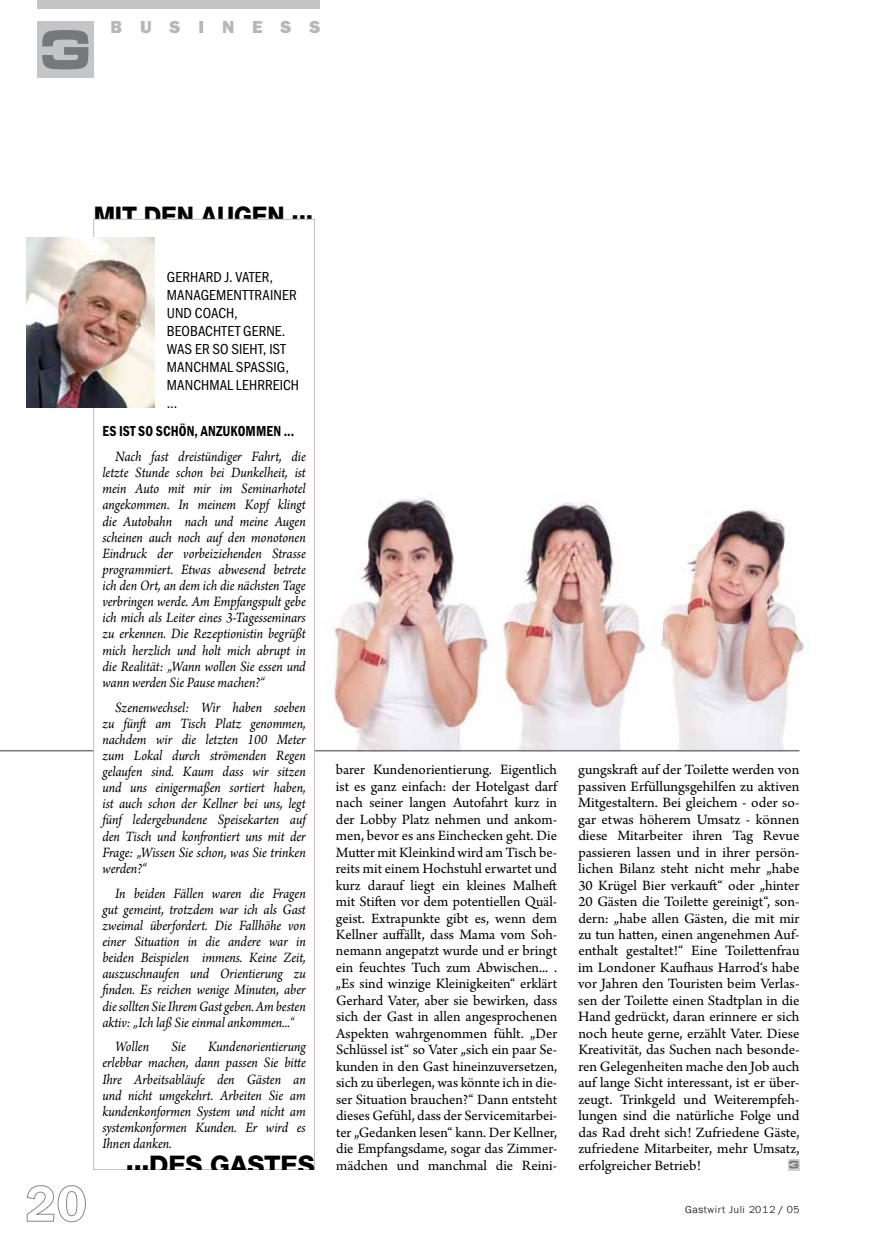
<style>
.page{position:relative;width:893px;height:1234px;background:#fff}
.page>*{position:absolute;margin:0;border:0;box-sizing:border-box;transform-origin:0 0}
.t1{font:800 25.5px "Helvetica 85";letter-spacing:-.01em;color:#000;scale:.91 1}
.t2{font:800 25.5px "Helvetica 85";letter-spacing:-.01em;color:#000}
.t3{font:18px "Franklin Gothic URW Hea";color:#b5b7b8}
.t4{font:15px/16.5px "Arno Pro";color:#000;text-align:justify}
.t5{font:italic 15px/16.2px "Arno Pro";letter-spacing:-.005em;color:#000;text-align:justify;scale:.92 1}
.t6{font:15px/18px "Franklin Gothic URW Con Boo";letter-spacing:.015em;color:#000}
.t7{font:15px "Franklin Gothic URW Con Dem";letter-spacing:.01em;color:#000;scale:.92 1}
.t8{font:300 10.5px "Franklin Gothic URW";letter-spacing:.05em;color:#000}
</style>
<div class="page">
<img style="left:325px;top:497px;width:483px;height:254px">
<hr style="left:0;top:749px;width:799px;height:2px;background:#7c7774">
<svg style="left:27px;top:1185px;width:59px;height:36px"></svg>
<div style="left:37px;top:21px;width:57px;height:57px;background:#c4c5c6"></div>
<svg style="left:42px;top:30px;width:46px;height:39px"></svg>
<div style="left:37px;top:0;width:282px;height:9px;background:#c4c5c6"></div>
<div style="left:94px;top:219px;width:220px;height:950px;background:#fff"></div>
<div style="left:94px;top:219px;width:221px;height:950px;border:1px solid #c5bcb8"></div>
<img style="left:27px;top:237px;width:127px;height:170px">
<div style="left:788px;top:1158px;width:11px;height:11px;background:#d0d1d2"></div>
<svg style="left:789px;top:1160px;width:9px;height:8px"></svg>
<p class="t3" style="left:111px;top:15px;width:86px">BUSINESS</p>
<h1 class="t1" style="left:94px;top:200px;width:243px">MIT DEN AUGEN ...</h1>
<p class="t6" style="left:167px;top:268px;width:24px">GERHAR</p>
<p class="t6" style="left:167px;top:268px;width:108px;text-indent:47px">D J. VATER,<br>MANAG EMENTTRAI</p>
<p class="t6" style="left:274px;top:286px;width:21px">NER</p>
<p class="t6" style="left:167px;top:304px;width:45px">UND COACH</p>
<p class="t6" style="left:234px;top:304px;width:5px">,</p>
<p class="t6" style="left:167px;top:322px;width:24px">BEOBACHT</p>
<p class="t6" style="left:167px;top:322px;width:120px;text-indent:61px">ET GERNE.<br>WAS ERSO SIEHT, IST<br>MANCHMAL</p>
<p class="t6" style="left:236px;top:358px;width:55px">SPASSIG,</p>
<p class="t6" style="left:167px;top:376px;width:36px">MANCHMAL</p>
<p class="t6" style="left:236px;top:376px;width:51px">LEHRREICH</p>
<p class="t6" style="left:167px;top:394px;width:12px">...</p>
<p class="t7" style="left:102px;top:422px;width:210px">ES IST SO SCHÖN, ANZUKOMMEN ...</p>
<p class="t5" style="left:102px;top:449px;width:223px;text-indent:13px">Nach fast dreistündiger Fahrt, die letzte Stunde schon bei Dunkelheit, ist mein Auto mit mir im Seminarhotel angekommen. In meinem Kopf klingt die Autobahn nach und meine Augen scheinen auch noch auf den monotonen Eindruck der vorbeiziehenden Strasse programmiert. Etwas abwesend betrete ich den Ort, an dem ich die nächsten Tage verbringen werde. Am Empfangspult gebe ich mich als Leiter eines 3-Tagesseminars zu erkennen. Die Rezeptionistin begrüßt mich herzlich und holt mich abrupt in die Realität: „Wann wollen Sie essen und wann werden Sie Pause machen?“</p>
<p class="t5" style="left:102px;top:699px;width:223px;text-indent:13px">Szenenwechsel: Wir haben soeben zu fünft am Tisch Platz genommen, nachdem wir die letzten 100 Meter zum Lokal durch strömenden Regen gelaufen sind. Kaum dass wir sitzen und uns einigermaßen sortiert haben, ist auch schon der Kellner bei uns, legt fünf ledergebundene Speisekarten auf den Tisch und konfrontiert uns mit der Frage: „Wissen Sie schon, was Sie trinken werden?“</p>
<p class="t5" style="left:102px;top:885px;width:223px;text-indent:13px">In beiden Fällen waren die Fragen gut gemeint, trotzdem war ich als Gast zweimal überfordert. Die Fallhöhe von einer Situation in die andere war in beiden Beispielen immens. Keine Zeit, auszuschnaufen und Orientierung zu finden. Es reichen wenige Minuten, aber die sollten Sie Ihrem Gast geben. Am besten aktiv: „Ich laß Sie einmal ankommen...“</p>
<p class="t5" style="left:115px;top:1039px;width:38px">Wollen</p>
<p class="t5" style="left:171px;top:1039px;width:17px">Sie</p>
<p class="t5" style="left:102px;top:1039px;width:223px;text-indent:106px">Kundenorientierung erlebbar machen, dann passen Sie bitte Ihre Arbeitsabläufe den Gästen an und nicht umgekehrt. Arbeiten Sie am kundenkonformen System und nicht am systemkonformen Kunden. Er wird es Ihnen danken.</p>
<h1 class="t2" style="left:126px;top:1149px;width:190px">...DES GASTES</h1>
<p class="t4" style="left:336px;top:762px;width:223px">barer Kundenorientierung. Eigentlich ist es ganz einfach: der Hotelgast darf nach seiner langen Autofahrt kurz in der Lobby Platz nehmen und ankom&shy;men, bevor es ans Einchecken geht. Die Mutter mit Kleinkind wird am Tisch be&shy;reits mit einem Hochstuhl erwartet und kurz darauf liegt ein kleines Malheft mit Stiften vor dem potentiellen Quäl&shy;geist. Extrapunkte gibt es, wenn dem Kellner auffällt, dass Mama vom Soh&shy;nemann angepatzt wurde und er bringt ein feuchtes Tuch zum Abwischen... . „Es sind winzige Kleinigkeiten“ erklärt Gerhard Vater, aber sie bewirken, dass sich der Gast in allen angesprochenen Aspekten wahrgenommen fühlt. „Der Schlüssel ist“ so Vater „sich ein paar Se&shy;kunden in den Gast hineinzuversetzen, sich zu überlegen, was könnte ich in die&shy;ser Situation brauchen?“ Dann entsteht dieses Gefühl, dass der Servicemitarbei&shy;ter „Gedanken lesen“ kann. Der Kellner, die Empfangsdame, sogar das Zimmer&shy;mädchen und manchmal die Reini-</p>
<p class="t4" style="left:578px;top:762px;width:223px">gungskraft auf der Toilette werden von passiven Erfüllungsgehilfen zu aktiven Mitgestaltern. Bei gleichem - oder so&shy;gar etwas höherem Umsatz - können diese Mitarbeiter ihren Tag Revue passieren lassen und in ihrer persön&shy;lichen Bilanz steht nicht mehr „habe 30 Krügel Bier verkauft“ oder „hinter 20 Gästen die Toilette gereinigt“, son&shy;dern: „habe allen Gästen, die mit mir zu tun hatten, einen angenehmen Auf&shy;enthalt gestaltet!“ Eine Toilettenfrau im Londoner Kaufhaus Harrod‘s habe vor Jahren den Touristen beim Verlas&shy;sen der Toilette einen Stadtplan in die Hand gedrückt, daran erinnere er sich noch heute gerne, erzählt Vater. Diese Kreativität, das Suchen nach besonde&shy;ren Gelegenheiten mache den Job auch auf lange Sicht interessant, ist er über&shy;zeugt. Trinkgeld und Weiterempfeh&shy;lungen sind die natürliche Folge und das Rad dreht sich! Zufriedene Gäste, zufriedene Mitarbeiter, mehr Umsatz, erfolgreicher Betrieb!</p>
<p class="t8" style="left:685px;top:1202px;width:116px">Gastwirt Juli 2012 / 05</p>
</div>
